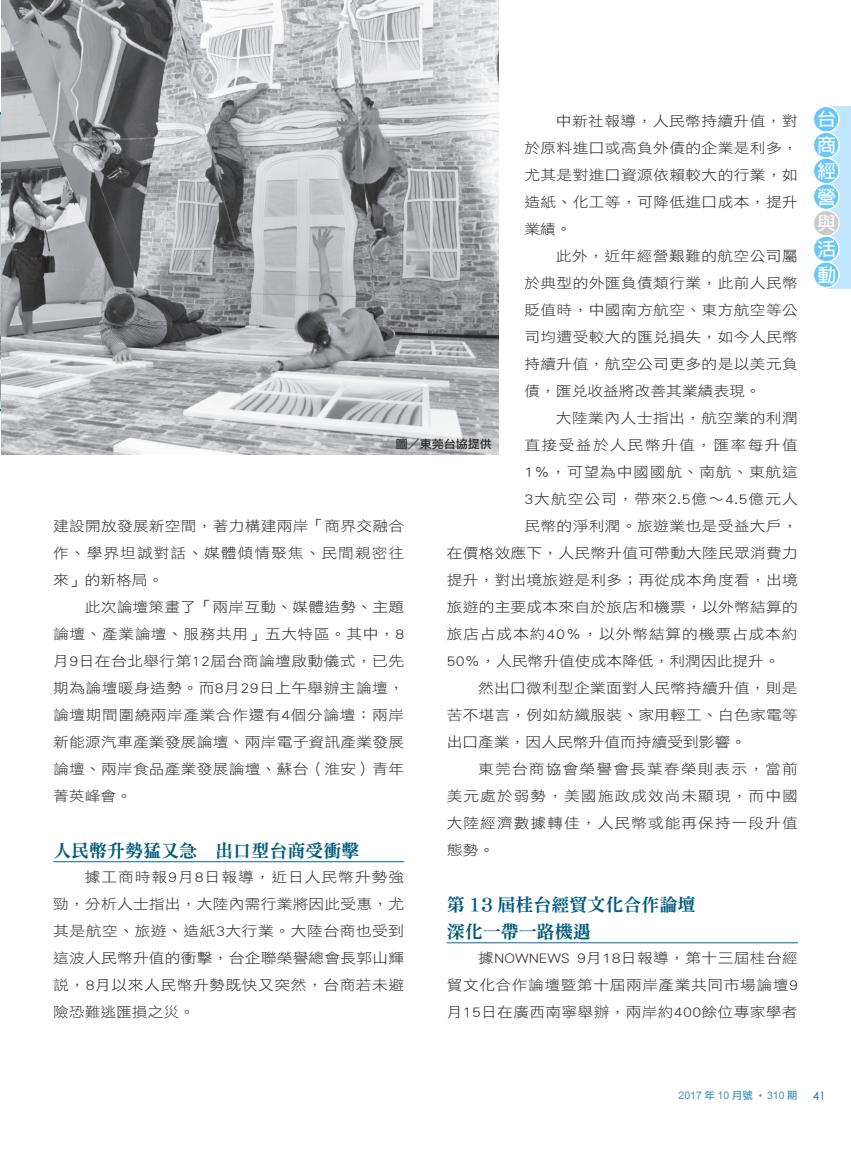
<style>
.page{position:relative;width:851px;height:1149px;background:#fff}
.page>*{position:absolute;margin:0;border:0;box-sizing:border-box;transform-origin:0 0}
.t1{font:700 18.45px/26px "Lin Gothic";color:#fff;text-align:justify}
.t2{font:18px/27px "DFN Ming W9 WINP BF";color:#005b7a}
.t3{font:14.1px/27px "DF Li Hei Std W3";letter-spacing:.02em;color:#2a2828;text-align:justify;scale:1.11 1}
.t4{font:14.1px "DF Li Hei Std W3";letter-spacing:.065em;color:#2a2828;scale:1.11 1}
.t5{font:14.1px "DF Li Hei Std W3";color:#2a2828;scale:1.11 1}
.t6{font:14.1px "DF Li Hei Std W3";letter-spacing:.055em;color:#2a2828;scale:1.11 1}
.t7{font:14.1px "DF Li Hei Std W3";letter-spacing:.06em;color:#2a2828;scale:1.11 1}
.t8{font:14.1px "DF Li Hei Std W3";letter-spacing:.07em;color:#2a2828;scale:1.11 1}
.t9{font:14.1px "DF Li Hei Std W3";letter-spacing:.05em;color:#2a2828;scale:1.11 1}
.t10{font:14.1px "DF Li Hei Std W3";letter-spacing:.09em;color:#2a2828;scale:1.11 1}
.t11{font:11.55px "Century Gothic";color:#006a96}
.t12{font:11.4px "DF Li Hei Std W5";color:#2a2828;scale:1.05 1}
.t13{font:10.5px "Arial";color:#3d93ba}
.s1{font-family:"DF Li Hei Std W5"}
.s2{font-family:"Adobe Ming Std";font-weight:300;color:#85878a}
</style>
<div class="page">
<svg style="left:0;top:112px;width:1px;height:299px"></svg>
<hr style="left:53px;top:861px;width:351px;height:1px;background:#006a96">
<hr style="left:446px;top:942px;width:351px;height:1px;background:#006a96">
<img style="left:1px;top:0;width:498px;height:454px">
<div style="left:826px;top:106px;width:24px;height:182px;background:#bfe6fc"></div>
<div style="left:813px;top:106px;width:26px;height:26px;background:#69c7f6;border-radius:50%"></div>
<div style="left:812px;top:106px;width:27px;height:27px;border:2px solid #fff;border-radius:50%"></div>
<div style="left:813px;top:210px;width:26px;height:26px;background:#c9cacc;border-radius:50%"></div>
<div style="left:812px;top:209px;width:27px;height:28px;border:2px solid #fff;border-radius:50%"></div>
<div style="left:813px;top:132px;width:26px;height:26px;background:#69c7f6;border-radius:50%"></div>
<div style="left:812px;top:131px;width:27px;height:28px;border:2px solid #fff;border-radius:50%"></div>
<div style="left:813px;top:236px;width:26px;height:26px;background:#69c7f6;border-radius:50%"></div>
<div style="left:812px;top:235px;width:27px;height:27px;border:2px solid #fff;border-radius:50%"></div>
<div style="left:813px;top:158px;width:26px;height:26px;background:#69c7f6;border-radius:50%"></div>
<div style="left:812px;top:157px;width:27px;height:27px;border:2px solid #fff;border-radius:50%"></div>
<div style="left:813px;top:262px;width:26px;height:25px;background:#69c7f6;border-radius:50%"></div>
<div style="left:812px;top:261px;width:27px;height:27px;border:2px solid #fff;border-radius:50%"></div>
<div style="left:813px;top:184px;width:26px;height:25px;background:#69c7f6;border-radius:50%"></div>
<div style="left:812px;top:183px;width:27px;height:27px;border:2px solid #fff;border-radius:50%"></div>
<p class="t3" style="left:524px;top:107px;width:248px;text-indent:32px">中新社報導，人民幣持續升值，對於原料進口或高負外債的企業是利多，尤其是對進口資源依賴較大的行業，如造紙、化工等，可降低進口成本，提升業績。</p>
<p class="t3" style="left:524px;top:242px;width:248px;text-indent:32px">此外，近年經營艱難的航空公司屬於典型的外匯負債類行業，此前人民幣貶值時，中國南方航空、東方航空等公司均遭受較大的匯兌損失，如今人民幣持續升值，航空公司更多的是以美元負債，匯兌收益將改善其業績表現。</p>
<p class="t3" style="left:556px;top:404px;width:219px">大陸業內人士指出，航空業的利潤</p>
<p class="t10" style="left:524px;top:437px;width:248px">直接受益於人民幣升值，匯率每升值</p>
<p class="t9" style="left:524px;top:464px;width:248px">1％，可望為中國國航、南航、東航這</p>
<p class="t7" style="left:524px;top:491px;width:248px">3大航空公司，帶來2.5億～4.5億元人</p>
<p class="t3" style="left:524px;top:512px;width:248px">民幣的淨利潤。旅遊業也是受益大戶，</p>
<p class="t3" style="left:446px;top:539px;width:318px">在價格效應下，人民幣升值可帶動大陸民眾消費力</p>
<p class="t3" style="left:446px;top:566px;width:318px">提升，對出境旅遊是利多；再從成本角度看，出境</p>
<p class="t3" style="left:446px;top:593px;width:318px">旅遊的主要成本來自於旅店和機票，以外幣結算的</p>
<p class="t6" style="left:446px;top:626px;width:317px">旅店占成本約40％，以外幣結算的機票占成本約</p>
<p class="t5" style="left:446px;top:653px;width:301px">50％，人民幣升值使成本降低，利潤因此提升。</p>
<p class="t3" style="left:478px;top:674px;width:289px">然出口微利型企業面對人民幣持續升值，則是</p>
<p class="t3" style="left:446px;top:701px;width:318px">苦不堪言，例如紡織服裝、家用輕工、白色家電等</p>
<p class="t5" style="left:446px;top:734px;width:271px">出口產業，因人民幣升值而持續受到影響。</p>
<p class="t8" style="left:478px;top:761px;width:289px">東莞台商協會榮譽會長葉春榮則表示，當前</p>
<p class="t4" style="left:446px;top:788px;width:318px">美元處於弱勢，美國施政成效尚未顯現，而中國</p>
<p class="t4" style="left:446px;top:815px;width:318px">大陸經濟數據轉佳，人民幣或能再保持一段升值</p>
<p class="t3" style="left:446px;top:836px;width:45px">態勢。</p>
<p class="t2" style="left:446px;top:890px;width:250px">第 13 屆桂台經貿文化合作論壇深化一帶一路機遇</p>
<p class="t3" style="left:446px;top:944px;width:318px;text-indent:32px">據NOWNEWS 9月18日報導，第十三屆桂台經貿文化合作論壇暨第十屆兩岸產業共同市場論壇9月15日在廣西南寧舉辦，兩岸約400餘位專家學者</p>
<p class="t12" style="left:396px;top:437px;width:93px">圖／東莞台協提供</p>
<p class="t3" style="left:53px;top:512px;width:318px">建設開放發展新空間，著力構建兩岸「商界交融合作、學界坦誠對話、媒體傾情聚焦、民間親密往來」的新格局。</p>
<p class="t3" style="left:53px;top:593px;width:318px;text-indent:32px">此次論壇策畫了「兩岸互動、媒體造勢、主題論壇、產業論壇、服務共用」五大特區。其中，8月9日在台北舉行第12屆台商論壇啟動儀式，已先期為論壇暖身造勢。而8月29日上午舉辦主論壇，論壇期間圍繞兩岸產業合作還有4個分論壇：兩岸新能源汽車產業發展論壇、兩岸電子資訊產業發展論壇、兩岸食品產業發展論壇、蘇台（淮安）青年菁英峰會。</p>
<p class="t2" style="left:53px;top:836px;width:308px">人民幣升勢猛又急　出口型台商受衝擊</p>
<p class="t3" style="left:53px;top:863px;width:318px;text-indent:32px">據工商時報9月8日報導，近日人民幣升勢強勁，分析人士指出，大陸內需行業將因此受惠，尤其是航空、旅遊、造紙3大行業。大陸台商也受到這波人民幣升值的衝擊，台企聯榮譽總會長郭山輝說，8月以來人民幣升勢既快又突然，台商若未避險恐難逃匯損之災。</p>
<h1 class="t1" style="left:817px;top:106px;width:19px">台商經營與活動</h1>
<p class="t13" style="left:678px;top:1089px;width:121px">2017 <span class="s1">年</span> 10 <span class="s1">月號</span> <span class="s2">˙</span>310 <span class="s1">期</span></p>
<p class="t11" style="left:812px;top:1087px;width:14px">41</p>
</div>
